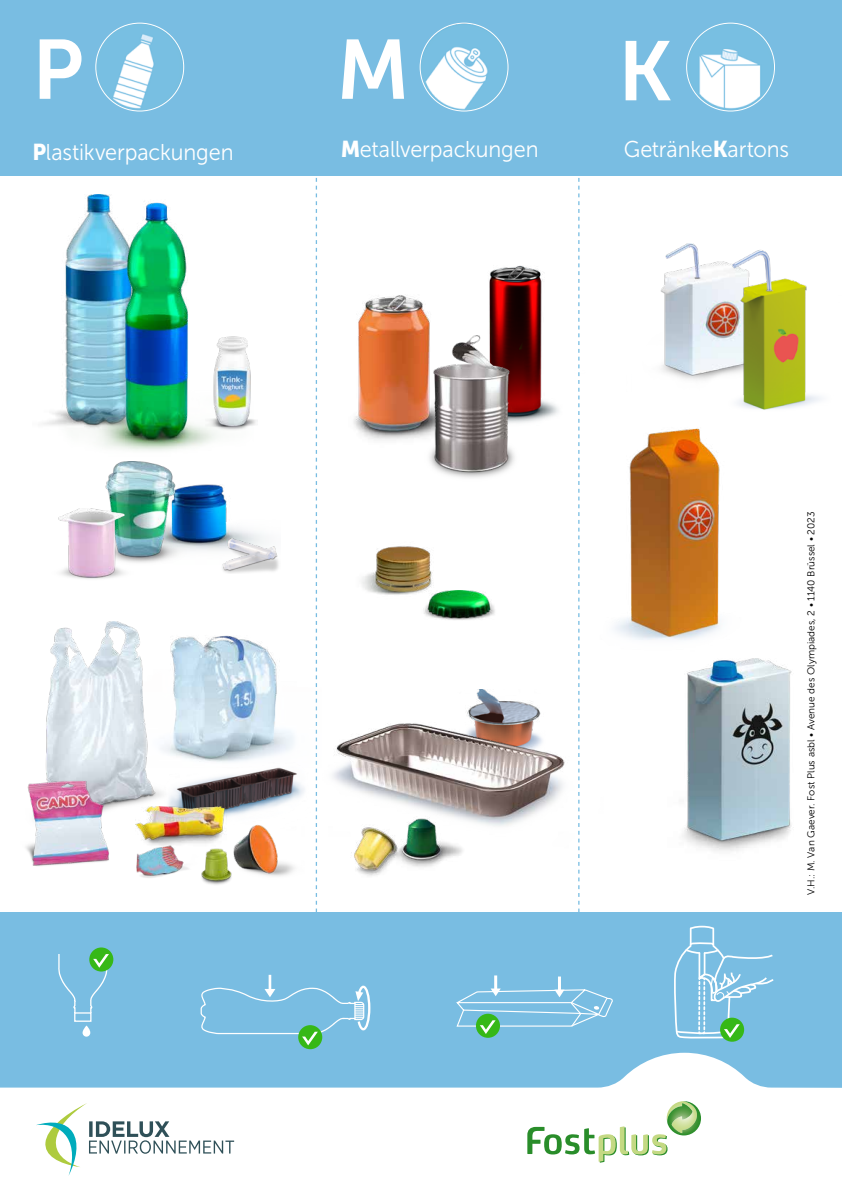
<style>
.page{position:relative;width:842px;height:1191px;background:#fff}
.page>*{position:absolute;margin:0;border:0;box-sizing:border-box;transform-origin:0 0}
.t1{font:83.7px "Museo Sans 700";color:#fff}
.t2{font:22.8px "Museo Sans 300";letter-spacing:-.005em;color:#fff;scale:.95 1}
.t3{font:10px "Museo Sans 300";color:#000}
.s1{font-family:"Museo Sans 900"}
</style>
<div class="page">
<img style="left:187px;top:484px;width:74px;height:67px">
<img style="left:46px;top:621px;width:117px;height:184px">
<svg style="left:316px;top:175px;width:1px;height:737px"></svg>
<svg style="left:578px;top:175px;width:1px;height:737px"></svg>
<div style="left:0;top:0;width:842px;height:175px;background:#79bde2"></div>
<div style="left:0;top:912px;width:842px;height:175px;background:#79bde2"></div>
<img style="left:96px;top:23px;width:88px;height:88px;border-radius:44px">
<img style="left:420px;top:23px;width:88px;height:88px;border-radius:44px">
<img style="left:687px;top:23px;width:87px;height:88px;border-radius:44px">
<svg style="left:83px;top:1025px;width:7px;height:11px"></svg>
<img style="left:353px;top:295px;width:77px;height:145px">
<img style="left:489px;top:261px;width:91px;height:162px">
<img style="left:424px;top:335px;width:95px;height:143px">
<img style="left:361px;top:546px;width:113px;height:49px">
<img style="left:467px;top:689px;width:73px;height:23px">
<img style="left:421px;top:591px;width:74px;height:29px">
<img style="left:315px;top:712px;width:265px;height:155px">
<img style="left:553px;top:399px;width:167px;height:338px">
<img style="left:660px;top:251px;width:14px;height:124px">
<img style="left:674px;top:243px;width:147px;height:229px">
<img style="left:661px;top:658px;width:131px;height:193px">
<img style="left:52px;top:194px;width:164px;height:257px">
<img style="left:105px;top:461px;width:82px;height:102px">
<img style="left:26px;top:739px;width:98px;height:127px">
<img style="left:220px;top:535px;width:59px;height:38px">
<img style="left:124px;top:630px;width:197px;height:137px">
<img style="left:58px;top:508px;width:76px;height:71px">
<img style="left:164px;top:762px;width:147px;height:56px">
<div style="left:476px;top:1013px;width:24px;height:24px;background:#36b817;border-radius:50%"></div>
<div style="left:298px;top:1025px;width:24px;height:24px;background:#36b817;border-radius:50%"></div>
<svg style="left:200px;top:974px;width:171px;height:71px"></svg>
<div style="left:89px;top:947px;width:24px;height:24px;background:#36b817;border-radius:50%"></div>
<svg style="left:58px;top:954px;width:51px;height:68px"></svg>
<hr style="left:494px;top:975px;width:3px;height:17px;background:#fff">
<hr style="left:558px;top:976px;width:3px;height:17px;background:#fff">
<svg style="left:456px;top:988px;width:157px;height:46px"></svg>
<img style="left:135px;top:806px;width:91px;height:38px">
<img style="left:120px;top:844px;width:69px;height:34px">
<div style="left:720px;top:1017px;width:24px;height:24px;background:#36b817;border-radius:50%"></div>
<svg style="left:674px;top:925px;width:100px;height:114px"></svg>
<img style="left:217px;top:821px;width:78px;height:55px">
<img style="left:201px;top:847px;width:46px;height:38px">
<img style="left:396px;top:811px;width:73px;height:56px">
<img style="left:351px;top:824px;width:62px;height:52px">
<img style="left:205px;top:333px;width:51px;height:98px">
<svg style="left:0;top:1052px;width:842px;height:124px"></svg>
<svg style="left:527px;top:1101px;width:174px;height:61px"></svg>
<svg style="left:36px;top:1103px;width:198px;height:72px"></svg>
<h1 class="t1" style="left:32px;top:23px;width:53px">P</h1>
<h1 class="t1" style="left:336px;top:23px;width:75px">M</h1>
<h1 class="t1" style="left:618px;top:25px;width:56px">K</h1>
<h2 class="t2" style="left:33px;top:140px;width:213px"><span class="s1">P</span>lastikverpackungen</h2>
<h2 class="t2" style="left:341px;top:137px;width:210px"><span class="s1">M</span>etallverpackungen</h2>
<h2 class="t2" style="left:624px;top:137px;width:176px">Getränke<span class="s1">K</span>artons</h2>
<p class="t3" style="left:805px;top:894px;width:385px;rotate:-90deg">V.H.: M. Van Gaever. Fost Plus asbl • Avenue des Olympiades, 2 • 1140 Brüssel • 2023</p>
</div>
